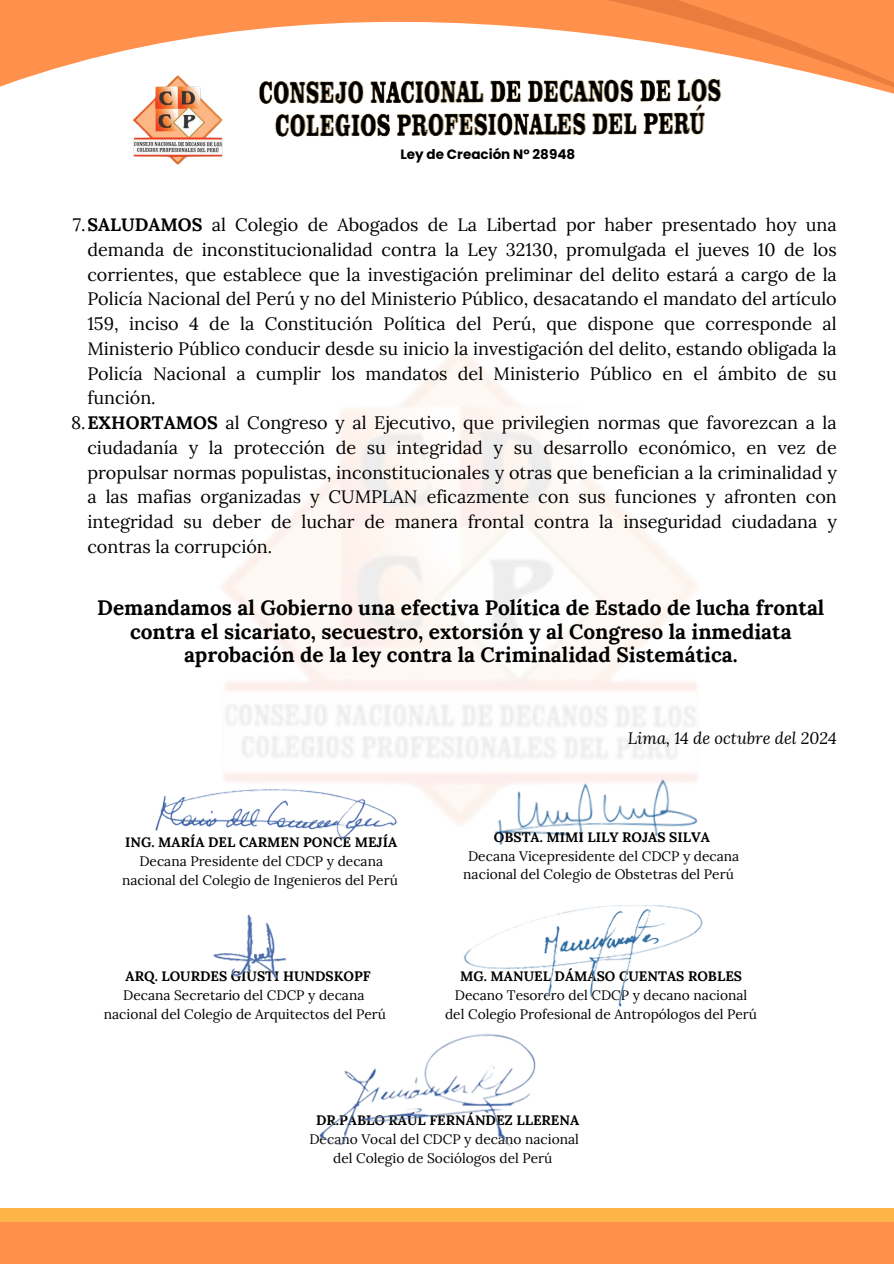
<style>
.page{position:relative;width:894px;height:1264px;background:#fff}
.page>*{position:absolute;margin:0;border:0;box-sizing:border-box;transform-origin:0 0}
.t1{font:700 20.85px/23.7px "Lora";color:#000;text-align:center}
.t2{font:18px/24.8px "Lora";color:#000;text-align:justify}
.t3{font:italic 16.5px "Lora";color:#000}
.t4{font:13.65px/19.2px "Lora";color:#000;text-align:center}
.t5{font:700 13.65px "Lora";color:#000}
.t6{font:700 13.5px "Poppins";color:#000}
.s1{font-weight:700}
</style>
<div class="page">
<svg style="left:0;top:0;width:893px;height:94px;fill:#ff914d"></svg>
<svg style="left:377px;top:0;width:516px;height:71px"></svg>
<div style="left:0;top:1208px;width:893px;height:37px;background:#fdb448"></div>
<div style="left:0;top:1222px;width:893px;height:41px;background:#ff914d"></div>
<img style="left:463px;top:905px;width:240px;height:101px">
<img style="left:319px;top:1034px;width:217px;height:113px">
<img style="left:155px;top:771px;width:267px;height:68px">
<img style="left:213px;top:914px;width:74px;height:64px">
<img style="left:467px;top:749px;width:232px;height:96px">
<img style="left:131px;top:73px;width:94px;height:92px">
<img style="left:250px;top:70px;width:476px;height:67px">
<p class="t6" style="left:400px;top:145px;width:176px">Ley de Creación N° 28948</p>
<p class="t2" style="left:87px;top:212px;width:750px;text-indent:-15px">7.<span class="s1">SALUDAMOS</span> al Colegio de Abogados de La Libertad por haber presentado hoy una demanda de inconstitucionalidad contra la Ley 32130, promulgada el jueves 10 de los corrientes, que establece que la investigación preliminar del delito estará a cargo de la Policía Nacional del Perú y no del Ministerio Público, desacatando el mandato del artículo 159, inciso 4 de la Constitución Política del Perú, que dispone que corresponde al Ministerio Público conducir desde su inicio la investigación del delito, estando obligada la Policía Nacional a cumplir los mandatos del Ministerio Público en el ámbito de su función.</p>
<p class="t2" style="left:87px;top:410px;width:750px;text-indent:-16px">8.<span class="s1">EXHORTAMOS</span> al Congreso y al Ejecutivo, que privilegien normas que favorezcan a la ciudadanía y la protección de su integridad y su desarrollo económico, en vez de propulsar normas populistas, inconstitucionales y otras que benefician a la criminalidad y a las mafias organizadas y CUMPLAN eficazmente con sus funciones y afronten con integridad su deber de luchar de manera frontal contra la inseguridad ciudadana y contras la corrupción.</p>
<p class="t1" style="left:97px;top:595px;width:728px">Demandamos al Gobierno una efectiva Política de Estado de lucha frontal contra el sicariato, secuestro, extorsión y al Congreso la inmediata aprobación de la ley contra la Criminalidad Sistemática.</p>
<p class="t3" style="left:627px;top:727px;width:210px">Lima, 14 de octubre del 2024</p>
<p class="t4" style="left:122px;top:832px;width:277px"><span class="s1">ING. MARÍA DEL CARMEN PONCE MEJÍA<br></span>Decana Presidente del CDCP y decana nacional del Colegio de Ingenieros del Perú</p>
<p class="t5" style="left:493px;top:828px;width:217px">OBSTA. MIMI LILY ROJAS SILVA</p>
<p class="t4" style="left:468px;top:846px;width:273px">Decana Vicepresidente del CDCP y decana</p>
<p class="t4" style="left:463px;top:864px;width:272px">nacional del Colegio de Obstetras del Perú</p>
<p class="t5" style="left:125px;top:967px;width:246px">ARQ. LOURDES GIUSTI HUNDSKOPF</p>
<p class="t4" style="left:123px;top:985px;width:243px">Decana Secretario del CDCP y decana</p>
<h4 class="t4" style="left:104px;top:1004px;width:283px">nacional del Colegio de Arquitectos del Perú</h4>
<p class="t5" style="left:460px;top:967px;width:283px">MG. MANUEL DÁMASO CUENTAS ROBLES</p>
<p class="t4" style="left:445px;top:985px;width:313px">Decano Tesorero del CDCP y decano nacional del Colegio Profesional de Antropólogos del Perú</p>
<p class="t4" style="left:309px;top:1110px;width:271px"><span class="s1">DR.PABLO RAÚL FERNÁNDEZ LLERENA<br></span>Decano Vocal del CDCP y decano nacional del Colegio de Sociólogos del Perú</p>
</div>
